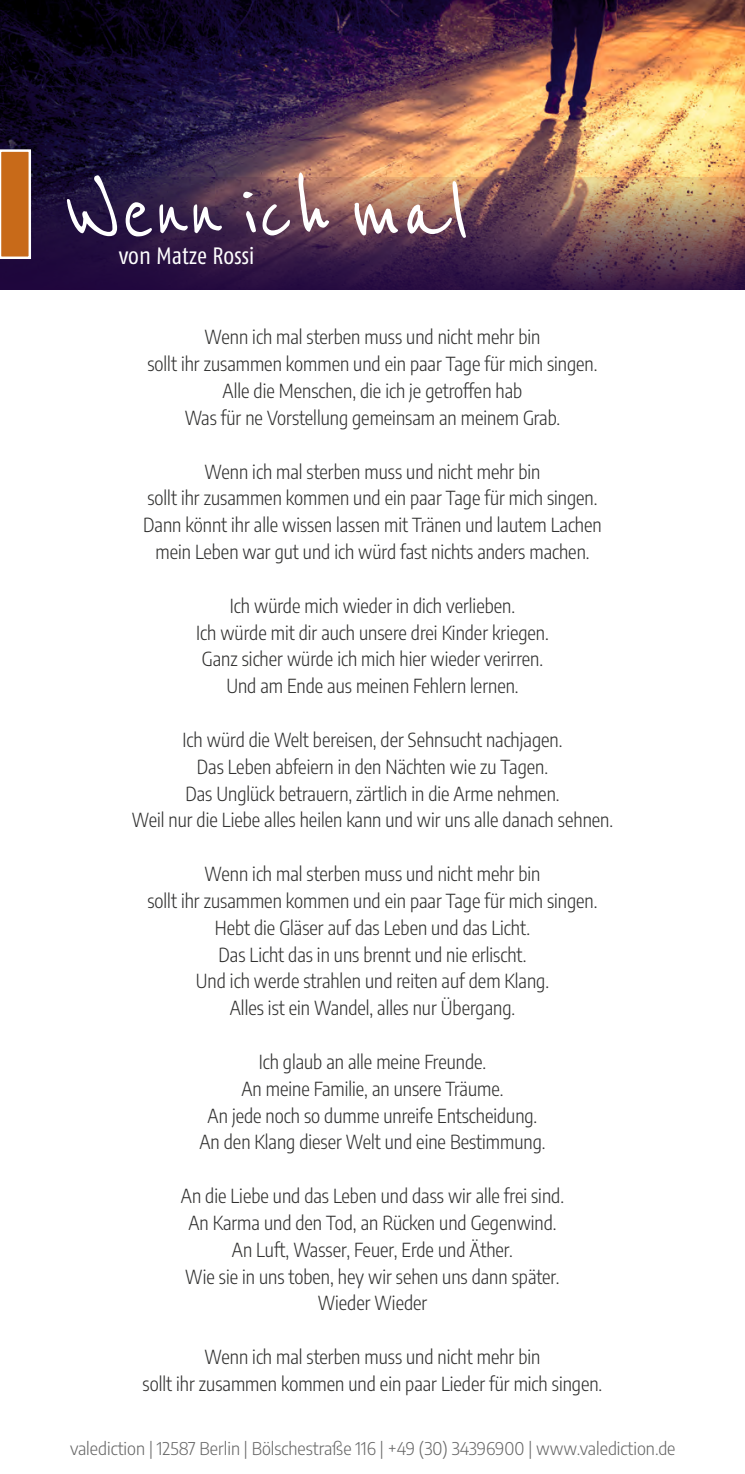
<style>
.page{position:relative;width:745px;height:1474px;background:#fff}
.page>*{position:absolute;margin:0;border:0;box-sizing:border-box;transform-origin:0 0}
.t1{font:96.77px "Reenie Beanie";color:#fff}
.t2{font:23.62px "Fago Co Lf";letter-spacing:-.005em;color:#fff}
.t3{font:300 19.25px/26.8px "Encode Sans Condensed";color:#313130;text-align:center}
.t4{font:300 semi-condensed 17.5px "Encode Sans";color:#676767}
</style>
<div class="page">
<img style="left:0;top:0;width:744px;height:178px">
<svg style="left:0;top:178px;width:744px;height:112px;background:#58384e"></svg>
<svg style="left:0;top:149px;width:31px;height:110px;background:#d0813d"></svg>
<h1 class="t1" style="left:67px;top:166px;width:404px">Wenn ich mal</h1>
<p class="t2" style="left:119px;top:247px;width:137px">von Matze Rossi</p>
<p class="t3" style="left:147px;top:323px;width:451px">Wenn ich mal sterben muss und nicht mehr bin<br>sollt ihr zusammen kommen und ein paar Tage für mich singen.<br>Alle die Menschen, die ich je getroffen hab<br>Was für ne Vorstellung gemeinsam an meinem Grab.</p>
<p class="t3" style="left:143px;top:457px;width:459px">Wenn ich mal sterben muss und nicht mehr bin<br>sollt ihr zusammen kommen und ein paar Tage für mich singen.<br>Dann könnt ihr alle wissen lassen mit Tränen und lautem Lachen mein Leben war gut und ich würd fast nichts anders machen.</p>
<p class="t3" style="left:196px;top:591px;width:354px">Ich würde mich wieder in dich verlieben.<br>Ich würde mit dir auch unsere drei Kinder kriegen.<br>Ganz sicher würde ich mich hier wieder verirren.<br>Und am Ende aus meinen Fehlern lernen.</p>
<p class="t3" style="left:132px;top:725px;width:482px">Ich würd die Welt bereisen, der Sehnsucht nachjagen.<br>Das Leben abfeiern in den Nächten wie zu Tagen.<br>Das Unglück betrauern, zärtlich in die Arme nehmen.<br>Weil nur die Liebe alles heilen kann und wir uns alle danach sehnen.</p>
<p class="t3" style="left:147px;top:859px;width:451px">Wenn ich mal sterben muss und nicht mehr bin<br>sollt ihr zusammen kommen und ein paar Tage für mich singen.<br>Hebt die Gläser auf das Leben und das Licht.<br>Das Licht das in uns brennt und nie erlischt.<br>Und ich werde strahlen und reiten auf dem Klang.<br>Alles ist ein Wandel, alles nur Übergang.</p>
<p class="t3" style="left:199px;top:1047px;width:347px">Ich glaub an alle meine Freunde.<br>An meine Familie, an unsere Träume.<br>An jede noch so dumme unreife Entscheidung.<br>An den Klang dieser Welt und eine Bestimmung.</p>
<p class="t3" style="left:181px;top:1181px;width:384px">An die Liebe und das Leben und dass wir alle frei sind.<br>An Karma und den Tod, an Rücken und Gegenwind.<br>An Luft, Wasser, Feuer, Erde und Äther.<br>Wie sie in uns toben, hey wir sehen uns dann später.<br>Wieder Wieder</p>
<p class="t3" style="left:142px;top:1342px;width:461px">Wenn ich mal sterben muss und nicht mehr bin<br>sollt ihr zusammen kommen und ein paar Lieder für mich singen.</p>
<p class="t4" style="left:70px;top:1436px;width:606px">valediction | 12587 Berlin | Bölschestraße 116 | +49 (30) 34396900 | www.valediction.de</p>
</div>
